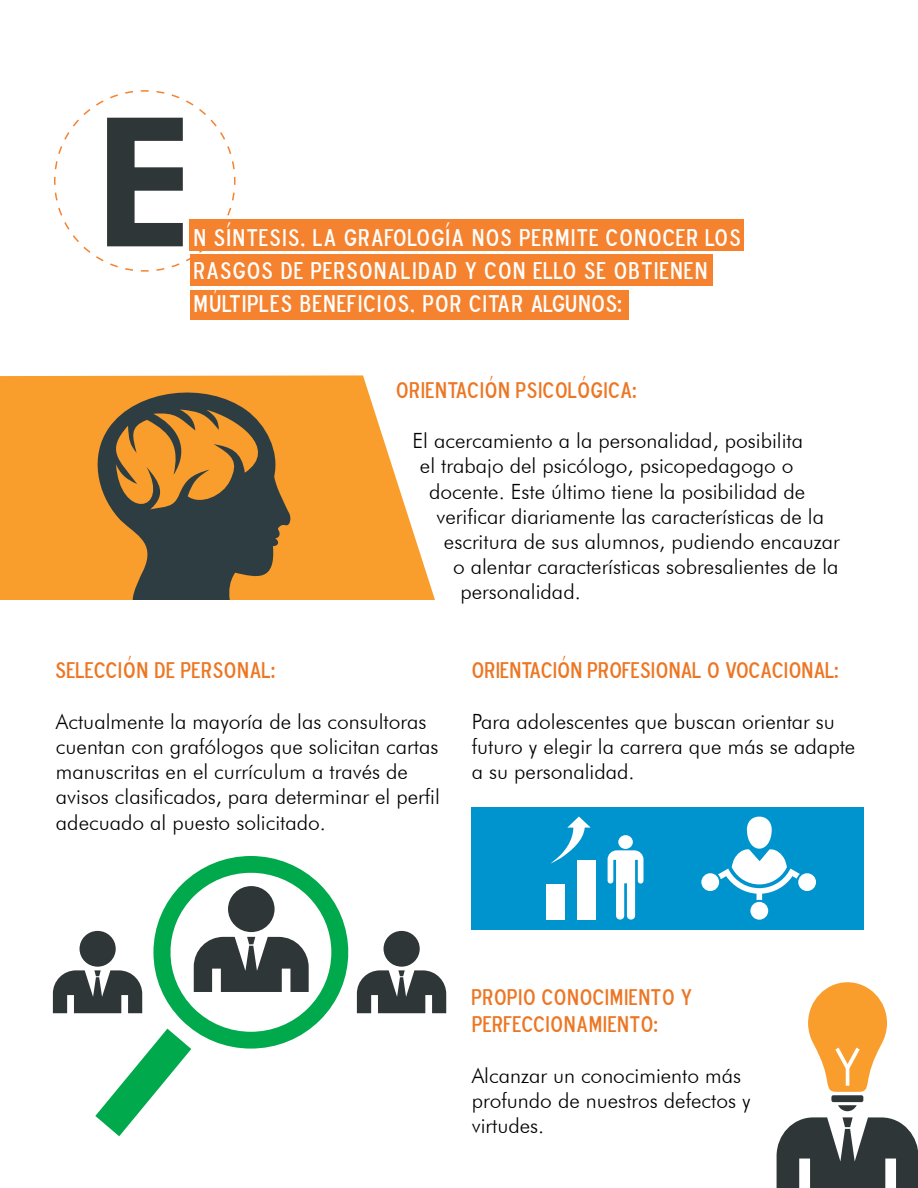
<style>
.page{position:relative;width:918px;height:1188px;background:#fff}
.page>*{position:absolute;margin:0;border:0;box-sizing:border-box;transform-origin:0 0}
.t1{font:800 180px "Futura BT";color:#2f3637}
.t2{font:24px/33px "Blue Highway D Type";letter-spacing:.05em;color:#fff}
.t3{font:22.5px/27px "Blue Highway D Type";letter-spacing:.025em;color:#ec7623}
.t4{font:300 21px/25.2px "Futura BT";color:#000}
</style>
<div class="page">
<div style="left:472px;top:807px;width:392px;height:122px;background:#0094cf"></div>
<svg style="left:0;top:375px;width:435px;height:225px;fill:#f99d2c"></svg>
<svg style="left:54px;top:90px;width:182px;height:182px"></svg>
<div style="left:190px;top:219px;width:554px;height:31px;background:#f5822f"></div>
<div style="left:190px;top:254px;width:522px;height:32px;background:#f5822f"></div>
<div style="left:190px;top:290px;width:438px;height:30px;background:#f5822f"></div>
<svg style="left:89px;top:381px;width:203px;height:219px;fill:#f99d2c"></svg>
<svg style="left:106px;top:410px;width:174px;height:110px"></svg>
<svg style="left:95px;top:856px;width:263px;height:280px"></svg>
<svg style="left:53px;top:886px;width:393px;height:127px"></svg>
<div style="left:618px;top:835px;width:15px;height:14px;background:#fff;border-radius:50%"></div>
<svg style="left:608px;top:850px;width:36px;height:70px"></svg>
<svg style="left:550px;top:817px;width:41px;height:47px"></svg>
<div style="left:547px;top:885px;width:18px;height:35px;background:#fff"></div>
<div style="left:577px;top:860px;width:19px;height:60px;background:#fff"></div>
<svg style="left:777px;top:1117px;width:141px;height:71px"></svg>
<svg style="left:808px;top:982px;width:79px;height:110px"></svg>
<svg style="left:838px;top:1105px;width:19px;height:6px"></svg>
<div style="left:831px;top:1095px;width:32px;height:7px;background:#2f3637;border-radius:2px"></div>
<svg style="left:701px;top:817px;width:115px;height:103px"></svg>
<h1 class="t1" style="left:93px;top:73px;width:104px">E</h1>
<p class="t2" style="left:193px;top:220px;width:549px">N SÍNTESIS, LA GRAFOLOGÍA NOS PERMITE CONOCER LOS<br>RASGOS DE PERSONALIDAD Y CON ELLO SE OBTIENEN<br>MÚLTIPLES BENEFICIOS, POR CITAR ALGUNOS:</p>
<p class="t3" style="left:396px;top:376px;width:242px">ORIENTACIÓN PSICOLÓGICA:</p>
<p class="t4" style="left:412px;top:428px;width:392px">El acercamiento a la personalidad, posibilita</p>
<p class="t4" style="left:420px;top:453px;width:375px">el trabajo del psicólogo, psicopedagogo o</p>
<p class="t4" style="left:429px;top:478px;width:378px">docente. Este último tiene la posibilidad de</p>
<p class="t4" style="left:436px;top:503px;width:389px">verificar diariamente las características de la</p>
<p class="t4" style="left:444px;top:529px;width:397px">escritura de sus alumnos, pudiendo encauzar</p>
<p class="t4" style="left:453px;top:554px;width:387px">o alentar características sobresalientes de la</p>
<p class="t4" style="left:461px;top:579px;width:122px">personalidad.</p>
<p class="t3" style="left:56px;top:656px;width:220px">SELECCIÓN DE PERSONAL:</p>
<p class="t4" style="left:56px;top:709px;width:385px">Actualmente la mayoría de las consultoras cuentan con grafólogos que solicitan cartas manuscritas en el currículum a través de avisos clasificados, para determinar el perfil adecuado al puesto solicitado.</p>
<p class="t3" style="left:472px;top:656px;width:368px">ORIENTACIÓN PROFESIONAL O VOCACIONAL:</p>
<p class="t4" style="left:472px;top:709px;width:385px">Para adolescentes que buscan orientar su futuro y elegir la carrera que más se adapte a su personalidad.</p>
<p class="t3" style="left:472px;top:983px;width:221px">PROPIO CONOCIMIENTO Y<br>PERFECCIONAMIENTO:</p>
<p class="t4" style="left:472px;top:1063px;width:280px">Alcanzar un conocimiento más profundo de nuestros defectos y virtudes.</p>
</div>
